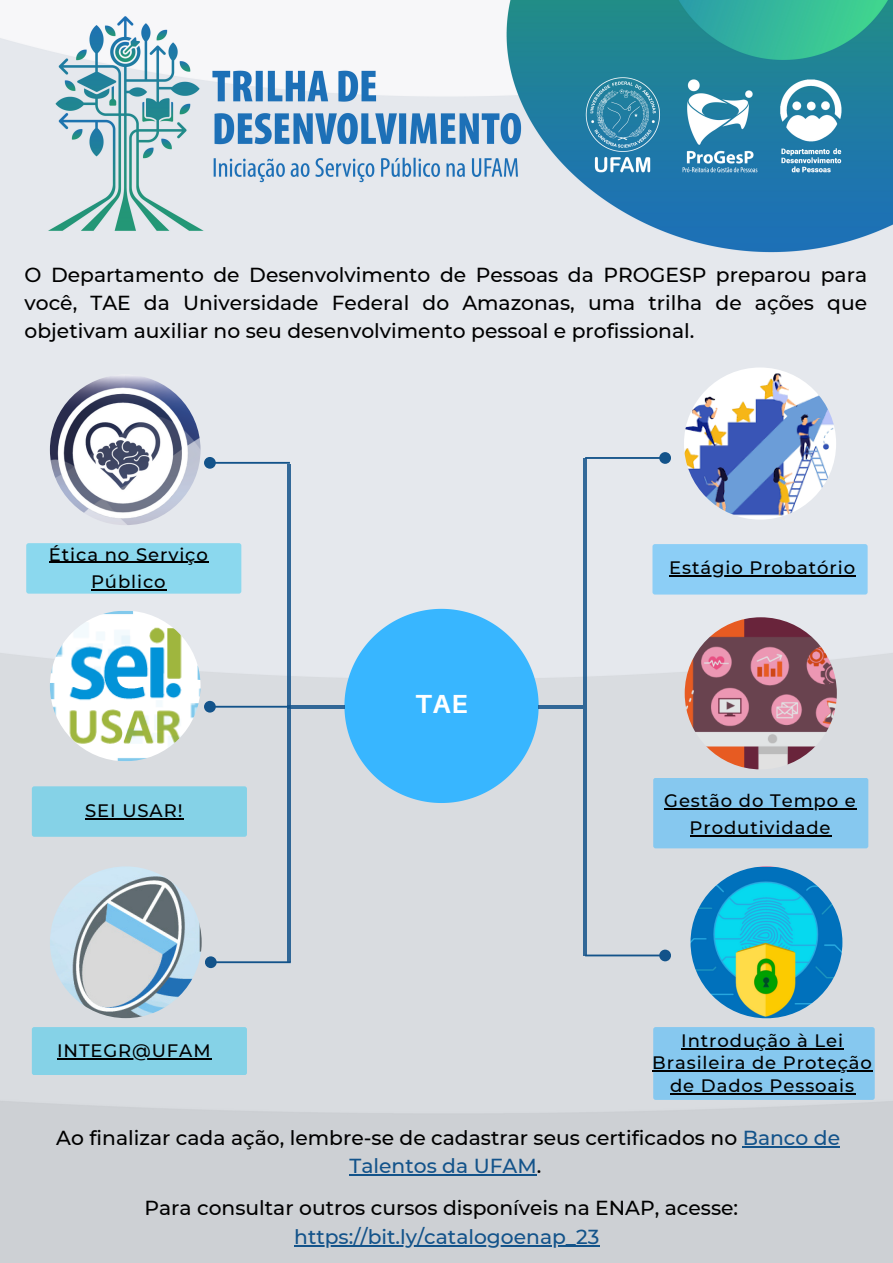
<style>
.page{position:relative;width:893px;height:1263px;background:#fff}
.page>*{position:absolute;margin:0;border:0;box-sizing:border-box;transform-origin:0 0}
.t1{font:700 26.17px "Aileron";color:#fff}
.t2{font:500 20.25px/28.1px "Montserrat";color:#000;text-align:justify}
.t3{font:500 20.25px "Montserrat";color:#13538a}
.t4{font:500 18px/27px "Montserrat";letter-spacing:.05em;color:#000;text-align:center}
.s1{color:#13538a}
</style>
<div class="page">
<img style="left:0;top:0;width:893px;height:868px">
<img style="left:0;top:868px;width:893px;height:395px">
<hr style="left:583px;top:458px;width:4px;height:498px;background:#316797">
<hr style="left:287px;top:464px;width:4px;height:497px;background:#316797">
<svg style="left:344px;top:609px;width:194px;height:194px;background:#5bbff9"></svg>
<div style="left:26px;top:543px;width:215px;height:50px;background:#8bd8ee;border-radius:2px"></div>
<div style="left:32px;top:786px;width:215px;height:51px;background:#85d2e7;border-radius:2px"></div>
<div style="left:32px;top:1027px;width:215px;height:48px;background:#85d2e7;border-radius:2px"></div>
<svg style="left:585px;top:452px;width:86px;height:12px"></svg>
<svg style="left:585px;top:949px;width:86px;height:12px"></svg>
<div style="left:652px;top:544px;width:215px;height:50px;background:#8ccef6;border-radius:2px"></div>
<div style="left:653px;top:1027px;width:221px;height:73px;background:#86c8ef;border-radius:2px"></div>
<img style="left:50px;top:866px;width:152px;height:152px;border-radius:50%">
<img style="left:50px;top:375px;width:150px;height:150px;border-radius:50%">
<img style="left:50px;top:611px;width:150px;height:150px;border-radius:50%">
<hr style="left:287px;top:705px;width:58px;height:4px;background:#316797">
<img style="left:690px;top:866px;width:152px;height:152px;border-radius:50%">
<img style="left:684px;top:367px;width:152px;height:153px;border-radius:50%">
<hr style="left:538px;top:705px;width:45px;height:4px;background:#316797">
<svg style="left:204px;top:701px;width:86px;height:12px"></svg>
<svg style="left:204px;top:457px;width:86px;height:12px"></svg>
<svg style="left:205px;top:956px;width:86px;height:12px"></svg>
<hr style="left:49px;top:562px;width:160px;height:1px;background:#000">
<hr style="left:91px;top:589px;width:76px;height:1px;background:#000">
<hr style="left:85px;top:818px;width:98px;height:2px;background:#000">
<hr style="left:669px;top:575px;width:187px;height:2px;background:#000">
<hr style="left:57px;top:1058px;width:154px;height:1px;background:#000">
<hr style="left:681px;top:1048px;width:163px;height:2px;background:#000">
<hr style="left:652px;top:1070px;width:221px;height:2px;background:#000">
<hr style="left:670px;top:1093px;width:185px;height:2px;background:#000">
<hr style="left:742px;top:1146px;width:98px;height:2px;background:#13538a">
<hr style="left:349px;top:1174px;width:188px;height:2px;background:#13538a">
<hr style="left:294px;top:1245px;width:305px;height:1px;background:#13538a">
<img style="left:684px;top:617px;width:153px;height:152px;border-radius:50%">
<div style="left:653px;top:778px;width:215px;height:70px;background:#86c8ef;border-radius:2px"></div>
<hr style="left:664px;top:808px;width:193px;height:2px;background:#000">
<hr style="left:689px;top:835px;width:142px;height:2px;background:#000">
<p class="t2" style="left:25px;top:260px;width:844px">O Departamento de Desenvolvimento de Pessoas da PROGESP preparou para você, TAE da Universidade Federal do Amazonas, uma trilha de ações que objetivam auxiliar no seu desenvolvimento pessoal e profissional.</p>
<p class="t4" style="left:49px;top:540px;width:160px">Ética no Serviço<br>Público</p>
<p class="t4" style="left:85px;top:797px;width:99px">SEI USAR!</p>
<p class="t1" style="left:415px;top:688px;width:54px">TAE</p>
<p class="t4" style="left:669px;top:554px;width:187px">Estágio Probatório</p>
<p class="t4" style="left:664px;top:787px;width:193px">Gestão do Tempo e<br>Produtividade</p>
<p class="t4" style="left:57px;top:1037px;width:155px">INTEGR@UFAM</p>
<p class="t4" style="left:652px;top:1029px;width:221px;line-height:22.5px">Introdução à Lei<br>Brasileira de Proteção de Dados Pessoais</p>
<p class="t2" style="left:56px;top:1124px;width:785px;text-align:center">Ao finalizar cada ação, lembre-se de cadastrar seus certificados no <span class="s1">Banco de<br>Talentos da UFAM</span>.</p>
<p class="t2" style="left:144px;top:1194px;width:595px">Para consultar outros cursos disponíveis na ENAP, acesse:</p>
<p class="t3" style="left:294px;top:1224px;width:306px">https://bit.ly/catalogoenap_23</p>
</div>
